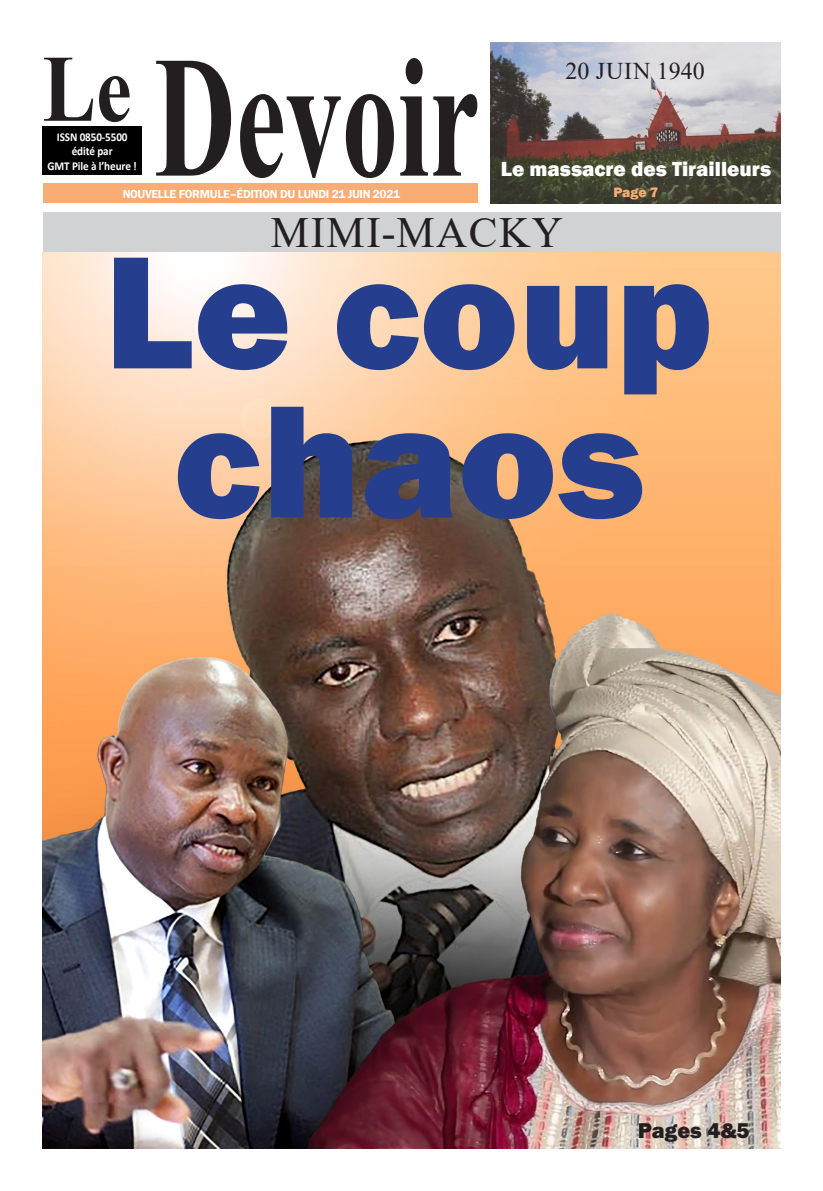
<style>
.page{position:relative;width:823px;height:1191px;background:#fff}
.page>*{position:absolute;margin:0;border:0;box-sizing:border-box;transform-origin:0 0}
.t1{font:700 173.4px "Times New Roman";color:#231f20;scale:.65 1}
.titre{font:800 166px "Franklin Gothic";color:#253f8e}
.t2{font:700 95.2px "Times New Roman";color:#231f20;scale:.84 1}
.SURTITRE{font:43px "Times New Roman";letter-spacing:.035em;color:#231f20}
.SURTITRE-2{font:24px "Times New Roman";color:#231f20}
.titre-2{font:800 22px "Franklin Gothic";color:#231f20}
.titre-3{font:800 21px "Franklin Gothic";color:#fff}
.titre-4{font:800 14px "Franklin Gothic";color:#f9ac74}
.t3{font:600 12px "Franklin Gothic";letter-spacing:-.025em;color:#fff}
.t4{font:700 12px "Calibri";letter-spacing:-.01em;color:#fff;scale:.93 1}
</style>
<div class="page">
<div style="left:43px;top:127px;width:99px;height:48px;background:#000"></div>
<div style="left:43px;top:184px;width:434px;height:19px;background:#f9ac73"></div>
<img style="left:43px;top:252px;width:737px;height:896px">
<img style="left:490px;top:43px;width:290px;height:160px">
<div style="left:43px;top:213px;width:737px;height:39px;background:#d1d2d4"></div>
<p class="t2" style="left:43px;top:20px;width:107px">Le</p>
<p class="t4" style="left:57px;top:128px;width:77px">ISSN 0850-5500</p>
<p class="t4" style="left:72px;top:143px;width:45px">édité par</p>
<p class="t4" style="left:48px;top:158px;width:97px">GMT Pile à l’heure !</p>
<p class="t3" style="left:123px;top:186px;width:279px">NOUVELLE FORMULE–ÉDITION DU LUNDI 21 JUIN 2021</p>
<p class="t1" style="left:154px;top:-8px;width:500px">Devoir</p>
<p class="SURTITRE-2" style="left:565px;top:54px;width:141px">20 JUIN 1940</p>
<p class="titre-3" style="left:500px;top:155px;width:272px">Le massacre des Tirailleurs</p>
<p class="titre-4" style="left:613px;top:183px;width:46px">Page 7</p>
<p class="SURTITRE" style="left:271px;top:202px;width:293px">MIMI-MACKY</p>
<p class="titre" style="left:104px;top:205px;width:610px">Le coup</p>
<p class="titre" style="left:174px;top:354px;width:472px">chaos</p>
<p class="titre-2" style="left:637px;top:1116px;width:113px">Pages 4&amp;5</p>
</div>
